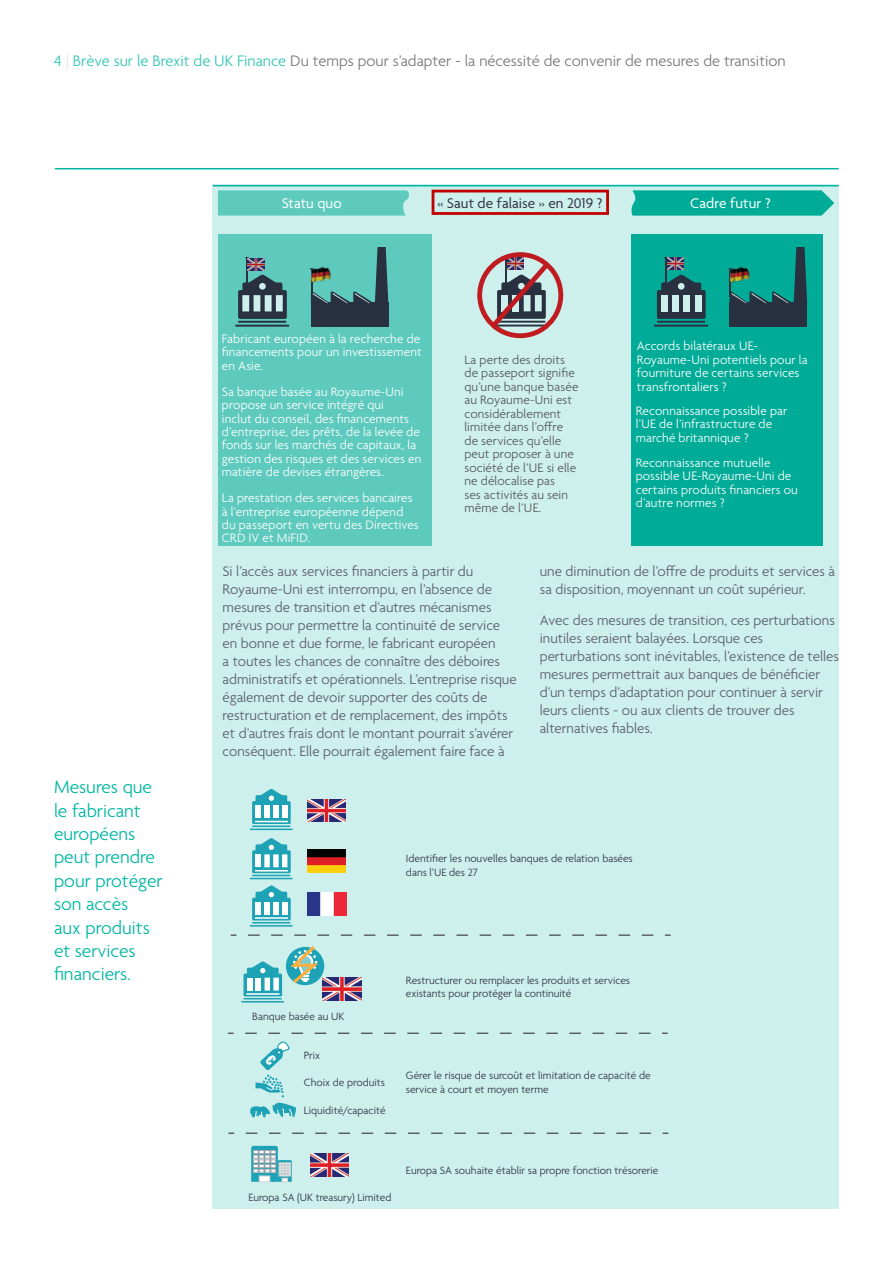
<style>
.page{position:relative;width:893px;height:1263px;background:#fff}
.page>*{position:absolute;margin:0;border:0;box-sizing:border-box;transform-origin:0 0}
.Sub_heading{font:300 19.5px/23.4px "Agenda";color:#00b6a3}
.t1{font:300 16.5px "Agenda";color:#797978}
.Box_text_-_full_out{font:15.15px "Agenda";letter-spacing:.005em;color:#333345}
.Box_text_-_full_out-2{font:15.15px "Agenda";letter-spacing:.005em;color:#fff}
.Body_text{font:300 15px/18px "Agenda";color:#5c5c69}
.Paragraph_Style_2{font:300 13.35px/13.4px "Agenda";letter-spacing:.01em;color:#fff}
.Body{font:300 13.35px/13.5px "Agenda";letter-spacing:.01em;color:#fff}
.Body-2{font:300 13.35px/13.5px "Agenda";letter-spacing:.01em;color:#575756}
.t2{font:300 11.4px/13.6px "Agenda";color:#323244}
.s1{color:#33c5b5}
.s2{color:#e4e4e4}
</style>
<div class="page">
<hr style="left:55px;top:168px;width:783px;height:1px;background:#00b6a3">
<div style="left:213px;top:185px;width:626px;height:1024px;background:#cdf0ec"></div>
<div style="left:218px;top:235px;width:213px;height:311px;background:#5ecabd"></div>
<div style="left:631px;top:235px;width:191px;height:311px;background:#00ab97"></div>
<div style="left:311px;top:303px;width:77px;height:24px;background:#293040"></div>
<svg style="left:310px;top:247px;width:78px;height:57px"></svg>
<svg style="left:238px;top:290px;width:49px;height:29px"></svg>
<div style="left:242px;top:282px;width:40px;height:16px;background:#293040;border-radius:2px"></div>
<svg style="left:248px;top:275px;width:31px;height:10px"></svg>
<hr style="left:242px;top:315px;width:41px;height:2px;background:#333345">
<svg style="left:235px;top:321px;width:54px;height:6px"></svg>
<svg style="left:259px;top:283px;width:7px;height:7px"></svg>
<div style="left:276px;top:295px;width:7px;height:16px;background:#cdf0ec"></div>
<div style="left:242px;top:295px;width:7px;height:16px;background:#cdf0ec"></div>
<div style="left:254px;top:295px;width:6px;height:16px;background:#cdf0ec"></div>
<div style="left:265px;top:295px;width:7px;height:16px;background:#cdf0ec"></div>
<hr style="left:246px;top:257px;width:2px;height:29px;background:#333345">
<img style="left:247px;top:259px;width:17px;height:12px">
<div style="left:730px;top:303px;width:77px;height:24px;background:#293040"></div>
<svg style="left:728px;top:247px;width:79px;height:57px"></svg>
<svg style="left:657px;top:290px;width:49px;height:29px"></svg>
<div style="left:661px;top:282px;width:40px;height:16px;background:#293040;border-radius:2px"></div>
<hr style="left:660px;top:315px;width:42px;height:2px;background:#333345">
<svg style="left:654px;top:321px;width:54px;height:6px"></svg>
<svg style="left:678px;top:283px;width:7px;height:7px"></svg>
<div style="left:695px;top:295px;width:6px;height:16px;background:#cdf0ec"></div>
<div style="left:661px;top:295px;width:7px;height:16px;background:#cdf0ec"></div>
<div style="left:672px;top:295px;width:7px;height:16px;background:#cdf0ec"></div>
<div style="left:683px;top:295px;width:7px;height:16px;background:#cdf0ec"></div>
<svg style="left:664px;top:257px;width:34px;height:29px"></svg>
<img style="left:667px;top:257px;width:17px;height:12px">
<div style="left:477px;top:252px;width:86px;height:86px;border:5px solid #ee1d23;border-radius:50%"></div>
<svg style="left:487px;top:257px;width:66px;height:74px"></svg>
<svg style="left:218px;top:190px;width:191px;height:26px;background:#63cbbf"></svg>
<svg style="left:631px;top:190px;width:203px;height:26px;background:#0eaf9c"></svg>
<div style="left:432px;top:190px;width:177px;height:25px;border:3px solid #c10000"></div>
<hr style="left:213px;top:185px;width:625px;height:1px;background:#00b6a3">
<img style="left:323px;top:978px;width:38px;height:22px">
<img style="left:310px;top:1154px;width:39px;height:22px">
<svg style="left:252px;top:801px;width:39px;height:23px"></svg>
<div style="left:256px;top:795px;width:31px;height:12px;background:#1ea2b6"></div>
<hr style="left:255px;top:821px;width:33px;height:1px;background:#fff">
<svg style="left:250px;top:825px;width:43px;height:5px"></svg>
<svg style="left:258px;top:789px;width:27px;height:12px"></svg>
<div style="left:282px;top:805px;width:5px;height:13px;background:#fff"></div>
<div style="left:255px;top:805px;width:6px;height:13px;background:#fff"></div>
<div style="left:264px;top:805px;width:6px;height:13px;background:#fff"></div>
<div style="left:273px;top:805px;width:6px;height:13px;background:#fff"></div>
<svg style="left:252px;top:850px;width:39px;height:23px"></svg>
<div style="left:256px;top:844px;width:31px;height:12px;background:#1ea2b6"></div>
<hr style="left:255px;top:870px;width:33px;height:1px;background:#fff">
<svg style="left:250px;top:875px;width:43px;height:4px"></svg>
<svg style="left:258px;top:838px;width:27px;height:12px"></svg>
<div style="left:282px;top:854px;width:5px;height:13px;background:#fff"></div>
<div style="left:255px;top:854px;width:6px;height:13px;background:#fff"></div>
<div style="left:264px;top:854px;width:6px;height:13px;background:#fff"></div>
<div style="left:273px;top:854px;width:6px;height:13px;background:#fff"></div>
<div style="left:252px;top:898px;width:39px;height:22px;background:#1ea2b6"></div>
<div style="left:256px;top:892px;width:31px;height:12px;background:#1ea2b6"></div>
<hr style="left:255px;top:917px;width:33px;height:2px;background:#fff">
<svg style="left:250px;top:922px;width:43px;height:4px"></svg>
<svg style="left:258px;top:885px;width:27px;height:12px"></svg>
<div style="left:282px;top:902px;width:5px;height:12px;background:#fff"></div>
<div style="left:255px;top:902px;width:6px;height:12px;background:#fff"></div>
<div style="left:264px;top:902px;width:6px;height:12px;background:#fff"></div>
<div style="left:273px;top:902px;width:6px;height:12px;background:#fff"></div>
<svg style="left:243px;top:973px;width:39px;height:23px"></svg>
<div style="left:247px;top:968px;width:32px;height:11px;background:#1ea2b6"></div>
<hr style="left:246px;top:993px;width:33px;height:2px;background:#fff">
<svg style="left:241px;top:998px;width:43px;height:4px"></svg>
<svg style="left:249px;top:961px;width:27px;height:12px"></svg>
<div style="left:273px;top:978px;width:6px;height:12px;background:#fff"></div>
<div style="left:247px;top:978px;width:5px;height:12px;background:#fff"></div>
<div style="left:256px;top:978px;width:5px;height:12px;background:#fff"></div>
<div style="left:265px;top:978px;width:5px;height:12px;background:#fff"></div>
<svg style="left:248px;top:935px;width:406px;height:1px"></svg>
<svg style="left:246px;top:1133px;width:406px;height:1px"></svg>
<svg style="left:251px;top:1146px;width:41px;height:36px"></svg>
<svg style="left:286px;top:946px;width:38px;height:40px"></svg>
<img style="left:307px;top:799px;width:39px;height:23px">
<img style="left:308px;top:849px;width:38px;height:23px">
<img style="left:307px;top:892px;width:39px;height:23px">
<svg style="left:245px;top:1033px;width:406px;height:84px"></svg>
<p class="t1" style="left:54px;top:52px;width:733px"><span class="s1">4</span> <span class="s2">|</span> <span class="s1">Brève sur le Brexit de UK Finance</span> Du temps pour s’adapter - la nécessité de convenir de mesures de transition</p>
<p class="Box_text_-_full_out-2" style="left:282px;top:195px;width:62px">Statu quo</p>
<p class="Box_text_-_full_out" style="left:437px;top:195px;width:167px">« Saut de falaise » en 2019 ?</p>
<p class="Box_text_-_full_out-2" style="left:690px;top:195px;width:82px">Cadre futur ?</p>
<p class="Sub_heading" style="left:54px;top:776px;width:110px">Mesures que le fabricant européens peut prendre pour protéger son accès<br>aux produits et services financiers.</p>
<p class="Paragraph_Style_2" style="left:222px;top:333px;width:201px;text-align:justify">Fabricant européen à la recherche de financements pour un investissement en Asie.</p>
<p class="Paragraph_Style_2" style="left:222px;top:386px;width:201px">Sa banque basée au Royaume-Uni propose un service intégré qui<br>inclut du conseil, des financements d’entreprise, des prêts, de la levée de fonds sur les marchés de capitaux, la gestion des risques et des services en matière de devises étrangères.</p>
<p class="Paragraph_Style_2" style="left:222px;top:492px;width:198px">La prestation des services bancaires à l’entreprise européenne dépend du passeport en vertu des Directives<br>CRD IV et MiFID.</p>
<p class="Body_text" style="left:223px;top:563px;width:296px">Si l’accès aux services financiers à partir du Royaume-Uni est interrompu, en l’absence de mesures de transition et d’autres mécanismes prévus pour permettre la continuité de service en bonne et due forme, le fabricant européen<br>a toutes les chances de connaître des déboires administratifs et opérationnels. L’entreprise risque également de devoir supporter des coûts de restructuration et de remplacement, des impôts et d’autres frais dont le montant pourrait s’avérer conséquent. Elle pourrait également faire face à</p>
<p class="Body_text" style="left:540px;top:563px;width:297px">une diminution de l’offre de produits et services à sa disposition, moyennant un coût supérieur.</p>
<p class="Body" style="left:637px;top:340px;width:172px">Accords bilatéraux UE-<br>Royaume-Uni potentiels pour la fourniture de certains services transfrontaliers ?</p>
<p class="Body" style="left:636px;top:405px;width:153px">Reconnaissance possible par l’UE de l’infrastructure de marché britannique ?</p>
<p class="Body" style="left:636px;top:456px;width:164px">Reconnaissance mutuelle possible UE-Royaume-Uni de certains produits financiers ou d’autre normes ?</p>
<p class="Body-2" style="left:464px;top:353px;width:116px">La perte des droits de passeport signifie qu’une banque basée au Royaume-Uni est considérablement limitée dans l’offre de services qu’elle peut proposer à une société de l’UE si elle ne délocalise pas<br>ses activités au sein même de l’UE.</p>
<p class="Body_text" style="left:540px;top:612px;width:301px">Avec des mesures de transition, ces perturbations inutiles seraient balayées. Lorsque ces perturbations sont inévitables, l’existence de telles mesures permettrait aux banques de bénéficier d’un temps d’adaptation pour continuer à servir leurs clients - ou aux clients de trouver des alternatives fiables.</p>
<p class="t2" style="left:406px;top:853px;width:228px">Identifier les nouvelles banques de relation basées dans l’UE des 27</p>
<p class="t2" style="left:252px;top:1010px;width:94px">Banque basée au UK</p>
<p class="t2" style="left:304px;top:1049px;width:18px">Prix</p>
<p class="t2" style="left:304px;top:1077px;width:83px">Choix de produits</p>
<p class="t2" style="left:304px;top:1104px;width:83px">Liquidité/capacité</p>
<p class="t2" style="left:406px;top:974px;width:226px">Restructurer ou remplacer les produits et services existants pour protéger la continuité</p>
<p class="t2" style="left:406px;top:1069px;width:246px">Gérer le risque de surcoût et limitation de capacité de service à court et moyen terme</p>
<p class="t2" style="left:248px;top:1191px;width:145px">Europa SA (UK treasury) Limited</p>
<p class="t2" style="left:406px;top:1164px;width:254px">Europa SA souhaite établir sa propre fonction trésorerie</p>
</div>
